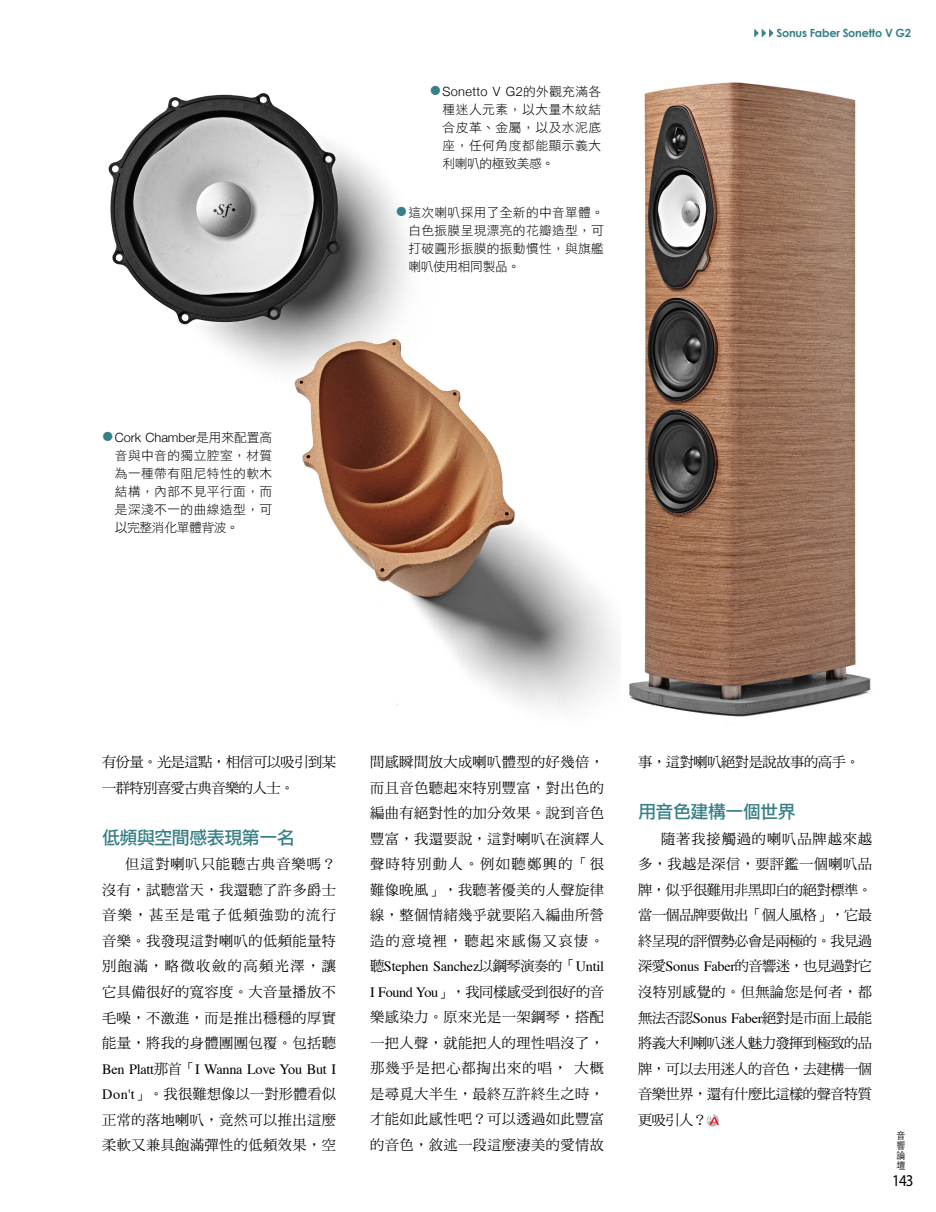
<style>
.page{position:relative;width:936px;height:1212px;background:#fff}
.page>*{position:absolute;margin:0;border:0;box-sizing:border-box;transform-origin:0 0}
.t1{font:18px "DF Li Hei Std W5";letter-spacing:-.03em;color:#378087}
.t2{font:16.5px "Myriad Pro";color:#000;scale:.91 1}
.t3{font:14.25px/25.5px "DF Ming Std W5";letter-spacing:.025em;color:#000;text-align:justify}
.t4{font:14.25px "Times";letter-spacing:-.015em;color:#000}
.t5{font:14.25px/25.5px "DF Ming Std W5";letter-spacing:-.04em;color:#000}
.t6{font:14.25px "DF Ming Std W5";letter-spacing:-.03em;color:#000}
.t7{font:12.75px/18px "DF Li Hei Std W3";letter-spacing:.03em;color:#000;text-align:justify}
.t8{font:300 12.75px "Helvetica Neue";letter-spacing:-.005em;color:#000}
.t9{font:300 12.75px "Helvetica Neue";letter-spacing:.025em;color:#000}
.t10{font:700 11.25px "Century Gothic";letter-spacing:-.02em;color:#378087}
.t11{font:300 9.9px/10.2px "ST Heiti TC";color:#000;text-align:justify;scale:.91 1}
.s1{font-family:"DF Li Hei Std W3";font-weight:400}
.s2{font-family:"DF Ming Std W5"}
.s3{font-family:"Times"}
</style>
<div class="page">
<img style="left:108px;top:93px;width:302px;height:277px">
<img style="left:283px;top:323px;width:336px;height:388px">
<div style="left:706px;top:1114px;width:12px;height:12px;background:#bbb9b7;border-radius:50%"></div>
<svg style="left:706px;top:1114px;width:13px;height:11px"></svg>
<img style="left:629px;top:82px;width:243px;height:635px">
<svg style="left:754px;top:29px;width:19px;height:9px"></svg>
<svg style="left:397px;top:206px;width:9px;height:10px"></svg>
<p class="t8" style="left:115px;top:427px;width:159px">Cork Chamber<span class="s1">是用來配置高</span></p>
<p class="t7" style="left:115px;top:446px;width:159px">音與中音的獨立腔室，材質為一種帶有阻尼特性的軟木結構，內部不見平行面，而是深淺不一的曲線造型，可以完整消化單體背波。</p>
<p class="t9" style="left:442px;top:81px;width:160px">Sonetto V G2<span class="s1">的外觀充滿各</span></p>
<p class="t7" style="left:442px;top:100px;width:160px">種迷人元素，以大量木紋結合皮革、金屬，以及水泥底座，任何角度都能顯示義大利喇叭的極致美感。</p>
<p class="t7" style="left:408px;top:203px;width:197px">這次喇叭採用了全新的中音單體。白色振膜呈現漂亮的花瓣造型，可打破圓形振膜的振動慣性，與旗艦喇叭使用相同製品。</p>
<p class="t10" style="left:776px;top:26px;width:136px">Sonus Faber Sonetto V G2</p>
<p class="t5" style="left:102px;top:749px;width:235px">有份量。光是這點，相信可以吸引到某一群特別喜愛古典音樂的人士。</p>
<p class="t1" style="left:102px;top:828px;width:194px">低頻與空間感表現第一名</p>
<p class="t3" style="left:102px;top:851px;width:235px;text-indent:23px">但這對喇叭只能聽古典音樂嗎？沒有，試聽當天，我還聽了許多爵士音樂，甚至是電子低頻強勁的流行音樂。我發現這對喇叭的低頻能量特別飽滿，略微收斂的高頻光澤，讓它具備很好的寬容度。大音量播放不毛噪，不激進，而是推出穩穩的厚實能量，將我的身體團團包覆。包括聽</p>
<p class="t4" style="left:102px;top:1055px;width:235px">Ben Platt<span class="s2">那首「</span>I Wanna Love You But I</p>
<p class="t3" style="left:102px;top:1081px;width:235px"><span class="s3">Don't</span>」。我很難想像以一對形體看似正常的落地喇叭，竟然可以推出這麼柔軟又兼具飽滿彈性的低頻效果，空</p>
<p class="t3" style="left:370px;top:749px;width:235px">間感瞬間放大成喇叭體型的好幾倍，而且音色聽起來特別豐富，對出色的編曲有絕對性的加分效果。說到音色豐富，我還要說，這對喇叭在演繹人聲時特別動人。例如聽鄭興的「很難像晚風」，我聽著優美的人聲旋律線，整個情緒幾乎就要陷入編曲所營造的意境裡，聽起來感傷又哀悽。</p>
<p class="t4" style="left:370px;top:953px;width:235px"><span class="s2">聽</span>Stephen Sanchez<span class="s2">以鋼琴演奏的「</span>Until</p>
<p class="t3" style="left:370px;top:979px;width:235px"><span class="s3">I Found You</span>」，我同樣感受到很好的音樂感染力。原來光是一架鋼琴，搭配一把人聲，就能把人的理性唱沒了，那幾乎是把心都掏出來的唱，大概是尋覓大半生，最終互許終生之時，才能如此感性吧？可以透過如此豐富的音色，敘述一段這麼淒美的愛情故</p>
<p class="t6" style="left:638px;top:754px;width:223px">事，這對喇叭絕對是說故事的高手。</p>
<p class="t1" style="left:638px;top:802px;width:159px">用音色建構一個世界</p>
<p class="t3" style="left:638px;top:826px;width:235px;text-indent:23px">隨著我接觸過的喇叭品牌越來越多，我越是深信，要評鑑一個喇叭品牌，似乎很難用非黑即白的絕對標準。當一個品牌要做出「個人風格」，它最終呈現的評價勢必會是兩極的。我見過深愛<span class="s3">Sonus Faber</span>的音響迷，也見過對它沒特別感覺的。但無論您是何者，都無法否認<span class="s3">Sonus Faber</span>絕對是市面上最能將義大利喇叭迷人魅力發揮到極致的品牌，可以去用迷人的音色，去建構一個音樂世界，還有什麼比這樣的聲音特質更吸引人？</p>
<p class="t11" style="left:896px;top:1129px;width:11px">音響論壇</p>
<p class="t2" style="left:892px;top:1170px;width:25px">143</p>
</div>
